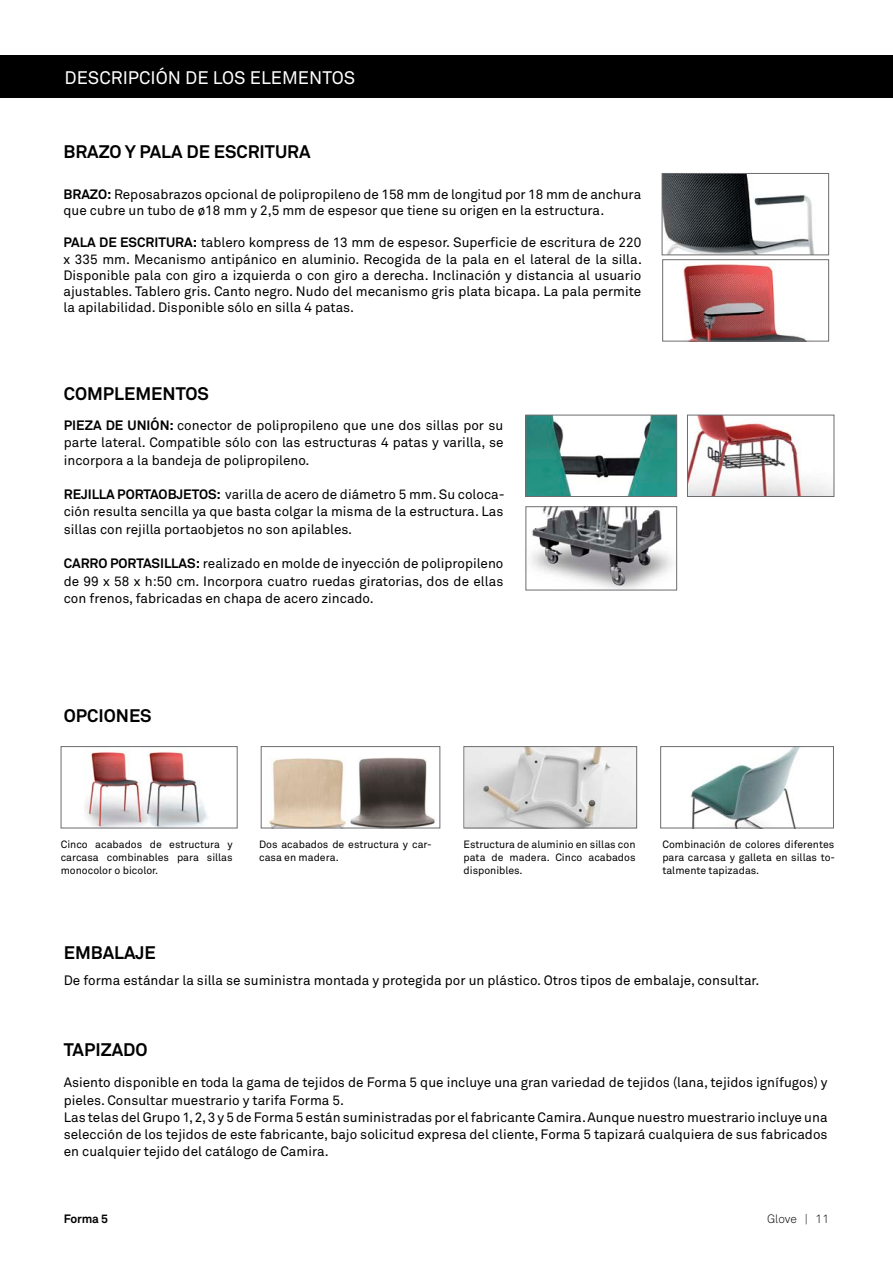
<style>
.page{position:relative;width:893px;height:1263px;background:#fff}
.page>*{position:absolute;margin:0;border:0;box-sizing:border-box;transform-origin:0 0}
.t1{font:700 18px "Akkurat";color:#000}
.t2{font:18px "Akkurat";color:#fff}
.t3{font:13.5px/17.2px "Akkurat";color:#000;text-align:justify}
.t4{font:300 12px "Akkurat";letter-spacing:-.005em;color:#000}
.t5{font:700 12px "Akkurat";letter-spacing:-.02em;color:#000}
.t6{font:10.5px/12.6px "Akkurat";color:#000;text-align:justify}
.s1{font-weight:700}
</style>
<div class="page">
<div style="left:0;top:55px;width:893px;height:43px;background:#000"></div>
<img style="left:664px;top:175px;width:151px;height:78px">
<div style="left:662px;top:173px;width:167px;height:82px;border:1px solid #6d6d71"></div>
<img style="left:683px;top:264px;width:122px;height:75px">
<div style="left:662px;top:259px;width:167px;height:82px;border:1px solid #6d6d71"></div>
<img style="left:85px;top:751px;width:123px;height:75px">
<div style="left:61px;top:746px;width:176px;height:82px;border:1px solid #6d6d71"></div>
<img style="left:267px;top:757px;width:168px;height:69px">
<div style="left:261px;top:746px;width:179px;height:82px;border:1px solid #6d6d71"></div>
<img style="left:466px;top:748px;width:169px;height:78px">
<div style="left:464px;top:746px;width:173px;height:82px;border:1px solid #6d6d71"></div>
<img style="left:690px;top:748px;width:110px;height:78px">
<div style="left:660px;top:746px;width:174px;height:82px;border:1px solid #6d6d71"></div>
<img style="left:528px;top:417px;width:147px;height:78px">
<div style="left:526px;top:415px;width:151px;height:82px;border:1px solid #6d6d71"></div>
<img style="left:532px;top:508px;width:141px;height:80px">
<div style="left:526px;top:506px;width:151px;height:84px;border:1px solid #6d6d71"></div>
<img style="left:689px;top:417px;width:143px;height:78px">
<div style="left:687px;top:415px;width:147px;height:82px;border:1px solid #6d6d71"></div>
<h1 class="t2" style="left:65px;top:66px;width:292px">DESCRIPCIÓN DE LOS ELEMENTOS</h1>
<h1 class="t1" style="left:63px;top:140px;width:249px">BRAZO Y PALA DE ESCRITURA</h1>
<p class="t3" style="left:63px;top:186px;width:579px;line-height:16.2px"><span class="s1">BRAZO:</span> Reposabrazos opcional de polipropileno de 158 mm de longitud por 18 mm de anchura que cubre un tubo de ø18 mm y 2,5 mm de espesor que tiene su origen en la estructura.</p>
<p class="t3" style="left:63px;top:234px;width:580px;line-height:16.2px"><span class="s1">PALA DE ESCRITURA:</span> tablero kompress de 13 mm de espesor. Superficie de escritura de 220 x 335 mm. Mecanismo antipánico en aluminio. Recogida de la pala en el lateral de la silla.<br>Disponible pala con giro a izquierda o con giro a derecha. Inclinación y distancia al usuario ajustables. Tablero gris. Canto negro. Nudo del mecanismo gris plata bicapa. La pala permite la apilabilidad. Disponible sólo en silla 4 patas.</p>
<h1 class="t1" style="left:64px;top:382px;width:147px">COMPLEMENTOS</h1>
<p class="t3" style="left:64px;top:417px;width:441px"><span class="s1">PIEZA DE UNIÓN:</span> conector de polipropileno que une dos sillas por su parte lateral. Compatible sólo con las estructuras 4 patas y varilla, se incorpora a la bandeja de polipropileno.</p>
<p class="t3" style="left:64px;top:486px;width:442px"><span class="s1">REJILLA PORTAOBJETOS:</span> varilla de acero de diámetro 5 mm. Su coloca&shy;ción resulta sencilla ya que basta colgar la misma de la estructura. Las sillas con rejilla portaobjetos no son apilables.</p>
<p class="t3" style="left:64px;top:555px;width:441px"><span class="s1">CARRO PORTASILLAS:</span> realizado en molde de inyección de polipropileno de 99 x 58 x h:50 cm. Incorpora cuatro ruedas giratorias, dos de ellas con frenos, fabricadas en chapa de acero zincado.</p>
<h1 class="t1" style="left:64px;top:705px;width:89px">OPCIONES</h1>
<p class="t6" style="left:61px;top:838px;width:173px">Cinco acabados de estructura y carcasa combinables para sillas monocolor o bicolor.</p>
<p class="t6" style="left:259px;top:838px;width:174px">Dos acabados de estructura y car&shy;casa en madera.</p>
<p class="t6" style="left:464px;top:838px;width:173px">Estructura de aluminio en sillas con pata de madera. Cinco acabados disponibles.</p>
<p class="t6" style="left:662px;top:838px;width:174px">Combinación de colores diferentes para carcasa y galleta en sillas to&shy;talmente tapizadas.</p>
<h1 class="t1" style="left:64px;top:941px;width:94px">EMBALAJE</h1>
<p class="t3" style="left:64px;top:971px;width:697px">De forma estándar la silla se suministra montada y protegida por un plástico. Otros tipos de embalaje, consultar.</p>
<h1 class="t1" style="left:64px;top:1039px;width:85px">TAPIZADO</h1>
<p class="t3" style="left:64px;top:1074px;width:765px;text-align:left">Asiento disponible en toda la gama de tejidos de Forma 5 que incluye una gran variedad de tejidos (lana, tejidos ignífugos) y pieles. Consultar muestrario y tarifa Forma 5.<br>Las telas del Grupo 1, 2, 3 y 5 de Forma 5 están suministradas por el fabricante Camira. Aunque nuestro muestrario incluye una selección de los tejidos de este fabricante, bajo solicitud expresa del cliente, Forma 5 tapizará cualquiera de sus fabricados en cualquier tejido del catálogo de Camira.</p>
<p class="t5" style="left:64px;top:1211px;width:46px">Forma 5</p>
<p class="t4" style="left:767px;top:1211px;width:64px">Glove | 11</p>
</div>
